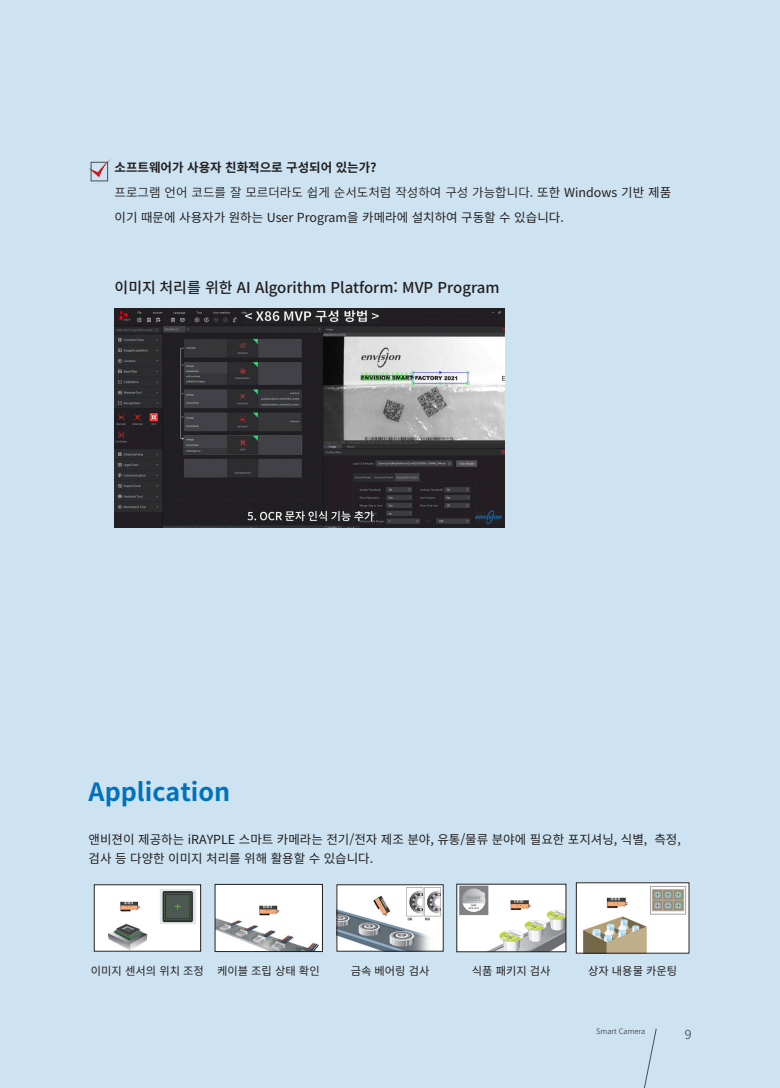
<style>
.page{position:relative;width:780px;height:1088px;background:#cde3f1}
.page>*{position:absolute;margin:0;border:0;box-sizing:border-box;transform-origin:0 0}
.t1{font:700 25px "Noto Sans CJ Kkr";color:#0072bc}
.내용{font:500 15px "Noto Sans CJ Kkr";color:#231f20}
.t2{font:12.5px/25px "Noto Sans CJ Kkr";color:#231f20}
.t3{font:700 12.5px "Noto Sans CJ Kkr";color:#231f20}
.t4{font:300 12.5px "Noto Sans CJ Kkr";color:#231f20}
.t5{font:11.25px "Noto Sans CJ Kkr";color:#231f20}
.t6{font:300 7.5px "Noto Sans CJ Kkr";color:#231f20}
.s1{font-weight:600}
</style>
<div class="page">
<svg style="left:89px;top:159px;width:23px;height:18px"></svg>
<img style="left:115px;top:309px;width:389px;height:218px">
<img style="left:339px;top:886px;width:102px;height:63px">
<div style="left:337px;top:884px;width:106px;height:67px;border:1px solid #231f20"></div>
<img style="left:217px;top:886px;width:103px;height:64px">
<div style="left:215px;top:884px;width:107px;height:68px;border:1px solid #231f20"></div>
<img style="left:96px;top:886px;width:103px;height:63px">
<div style="left:94px;top:884px;width:107px;height:67px;border:1px solid #231f20"></div>
<img style="left:458px;top:886px;width:106px;height:64px">
<img style="left:578px;top:884px;width:109px;height:67px">
<p class="t3" style="left:115px;top:160px;width:263px">소프트웨어가 사용자 친화적으로 구성되어 있는가?</p>
<p class="t2" style="left:115px;top:180px;width:558px"><span class="s1">프로그램 언어 코드를 잘 모르더라도 쉽게 순서도처럼 작성하여 구성 가능합니다.</span> 또한 Windows 기반 제품 이기 때문에 사용자가 원하는 User Program을 카메라에 설치하여 구동할 수 있습니다.</p>
<p class="내용" style="left:115px;top:279px;width:386px">이미지 처리를 위한 AI Algorithm Platform: MVP Program</p>
<p class="t1" style="left:89px;top:778px;width:143px">Application</p>
<p class="t2" style="left:89px;top:827px;width:593px">앤비젼이 제공하는 iRAYPLE 스마트 카메라는 전기/전자 제조 분야, 유통/물류 분야에 필요한 포지셔닝, 식별, 측정,</p>
<p class="t2" style="left:89px;top:846px;width:286px">검사 등 다양한 이미지 처리를 위해 활용할 수 있습니다.</p>
<p class="t5" style="left:91px;top:965px;width:114px">이미지 센서의 위치 조정</p>
<p class="t5" style="left:217px;top:965px;width:104px">케이블 조립 상태 확인</p>
<p class="t5" style="left:350px;top:965px;width:80px">금속 베어링 검사</p>
<p class="t5" style="left:472px;top:965px;width:80px">식품 패키지 검사</p>
<p class="t5" style="left:588px;top:965px;width:91px">상자 내용물 카운팅</p>
<p class="t6" style="left:596px;top:1027px;width:51px">Smart Camera</p>
<p class="t4" style="left:684px;top:1027px;width:8px">9</p>
</div>
